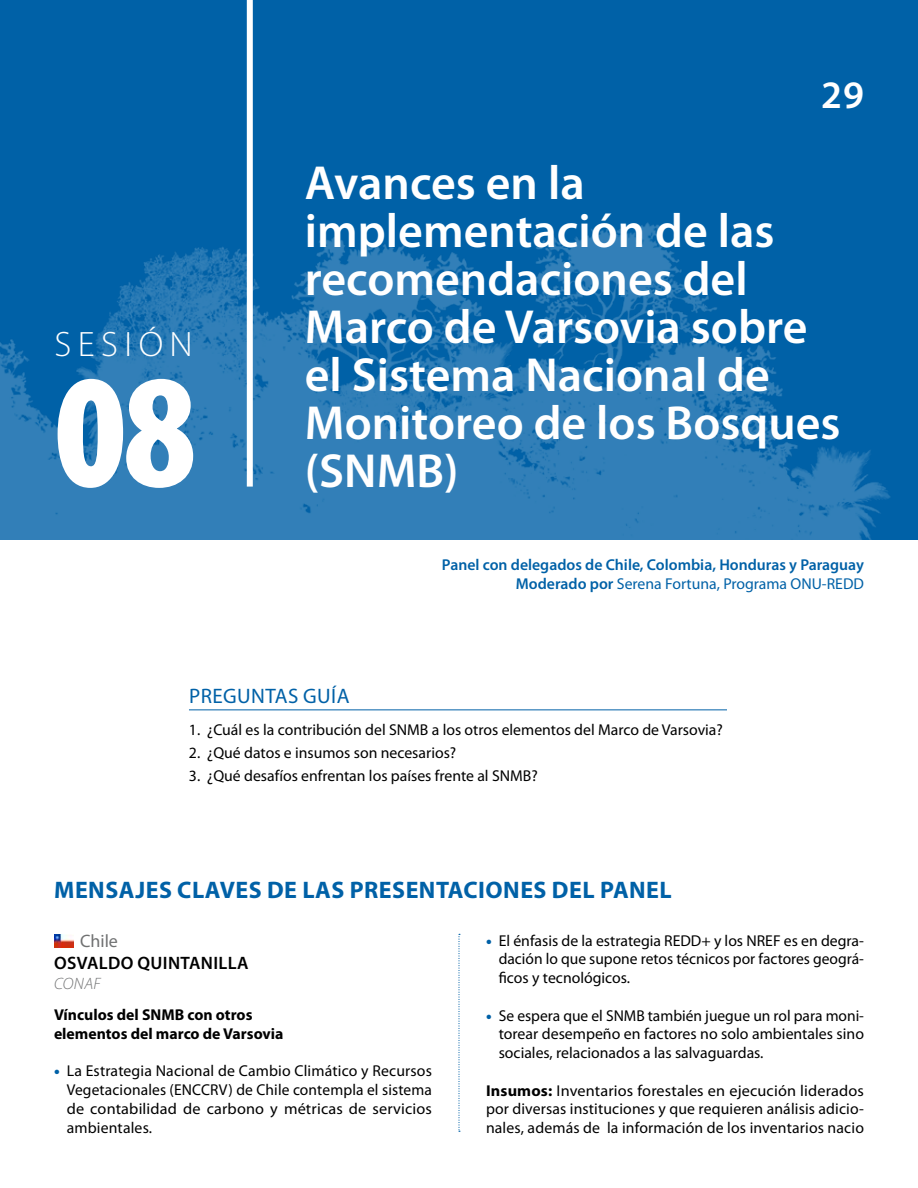
<style>
.page{position:relative;width:918px;height:1188px;background:#fff}
.page>*{position:absolute;margin:0;border:0;box-sizing:border-box;transform-origin:0 0}
.t1{font:900 condensed 163.8px "Myriad Pro";color:#fff}
.t2{font:600 48px/48px "Myriad Pro";color:#fff}
.t3{font:600 39px "Myriad Pro";color:#fff}
.t4{font:300 35.4px "Myriad Pro";letter-spacing:.175em;color:#fff}
.t5{font:700 24px "Myriad Pro";letter-spacing:.02em;color:#0061a7}
.t6{font:21px "Myriad Pro";letter-spacing:.02em;color:#0061a7}
.t7{font:600 18px "Myriad Pro";color:#000}
.t8{font:18px "Myriad Pro";color:#707172}
.t9{font:italic 300 16.5px "Myriad Pro";letter-spacing:.02em;color:#707172}
.t10{font:15.75px/18.8px "Myriad Pro";color:#000;text-align:justify}
.t11{font:600 15.75px/18.8px "Myriad Pro";color:#0061a7;text-align:right}
.t12{font:700 15.75px/18.8px "Myriad Pro";color:#000}
.s1{font-weight:400}
.s2{font-weight:900;color:#0061a7}
.s3{font-weight:700}
</style>
<div class="page">
<div style="left:0;top:0;width:918px;height:540px;background:#0061a7"></div>
<img style="left:0;top:223px;width:891px;height:317px">
<div style="left:247px;top:0;width:6px;height:487px;background:#fff"></div>
<img style="left:54px;top:934px;width:19px;height:13px">
<svg style="left:458px;top:934px;width:2px;height:198px"></svg>
<hr style="left:189px;top:710px;width:538px;height:1px;background:#0061a7">
<h3 class="t4" style="left:54px;top:323px;width:140px">SESIÓN</h3>
<h1 class="t1" style="left:54px;top:327px;width:144px">08</h1>
<h3 class="t3" style="left:821px;top:70px;width:44px">29</h3>
<h2 class="t2" style="left:305px;top:157px;width:537px">Avances en la implementación de las recomendaciones del<br>Marco de Varsovia sobre el Sistema Nacional de<br>Monitoreo de los Bosques (SNMB)</h2>
<p class="t11" style="left:442px;top:555px;width:424px">Panel con delegados de Chile, Colombia, Honduras y Paraguay<br>Moderado por <span class="s1">Serena Fortuna, Programa ONU-REDD</span></p>
<h3 class="t6" style="left:189px;top:683px;width:162px">PREGUNTAS GUÍA</h3>
<p class="t10" style="left:189px;top:720px;width:535px">1. ¿Cuál es la contribución del SNMB a los otros elementos del Marco de Varsovia?</p>
<p class="t10" style="left:189px;top:743px;width:269px">2. ¿Qué datos e insumos son necesarios?</p>
<p class="t10" style="left:189px;top:766px;width:350px">3. ¿Qué desafíos enfrentan los países frente al SNMB?</p>
<h3 class="t5" style="left:54px;top:874px;width:253px">MENSAJES CLAVES de las</h3>
<h3 class="t5" style="left:350px;top:874px;width:324px">PRESENTACIONES DEL PANEL</h3>
<p class="t8" style="left:80px;top:930px;width:39px">Chile</p>
<p class="t7" style="left:54px;top:951px;width:16px">Osvaldo</p>
<p class="t7" style="left:138px;top:951px;width:15px">Quintanilla</p>
<p class="t9" style="left:54px;top:973px;width:48px">CONAF</p>
<p class="t12" style="left:54px;top:1005px;width:231px">Vínculos del SNMB con otros elementos del marco de Varsovia</p>
<p class="t10" style="left:67px;top:1062px;width:367px;text-indent:-13px"><span class="s2">•</span> La Estrategia Nacional de Cambio Climático y Recursos Vegetacionales (ENCCRV) de Chile contempla el sistema de contabilidad de carbono y métricas de servicios ambientales.</p>
<p class="t10" style="left:499px;top:931px;width:367px;text-indent:-13px"><span class="s2">•</span> El énfasis de la estrategia REDD+ y los NREF es en degra&shy;dación lo que supone retos técnicos por factores geográ&shy;ficos y tecnológicos.</p>
<p class="t10" style="left:499px;top:1006px;width:367px;text-indent:-13px"><span class="s2">•</span> Se espera que el SNMB también juegue un rol para moni&shy;torear desempeño en factores no solo ambientales sino sociales, relacionados a las salvaguardas.</p>
<p class="t10" style="left:486px;top:1081px;width:380px"><span class="s3">Insumos:</span> Inventarios forestales en ejecución liderados por diversas instituciones y que requieren análisis adicio&shy;nales, además de la información de los inventarios nacio</p>
</div>
